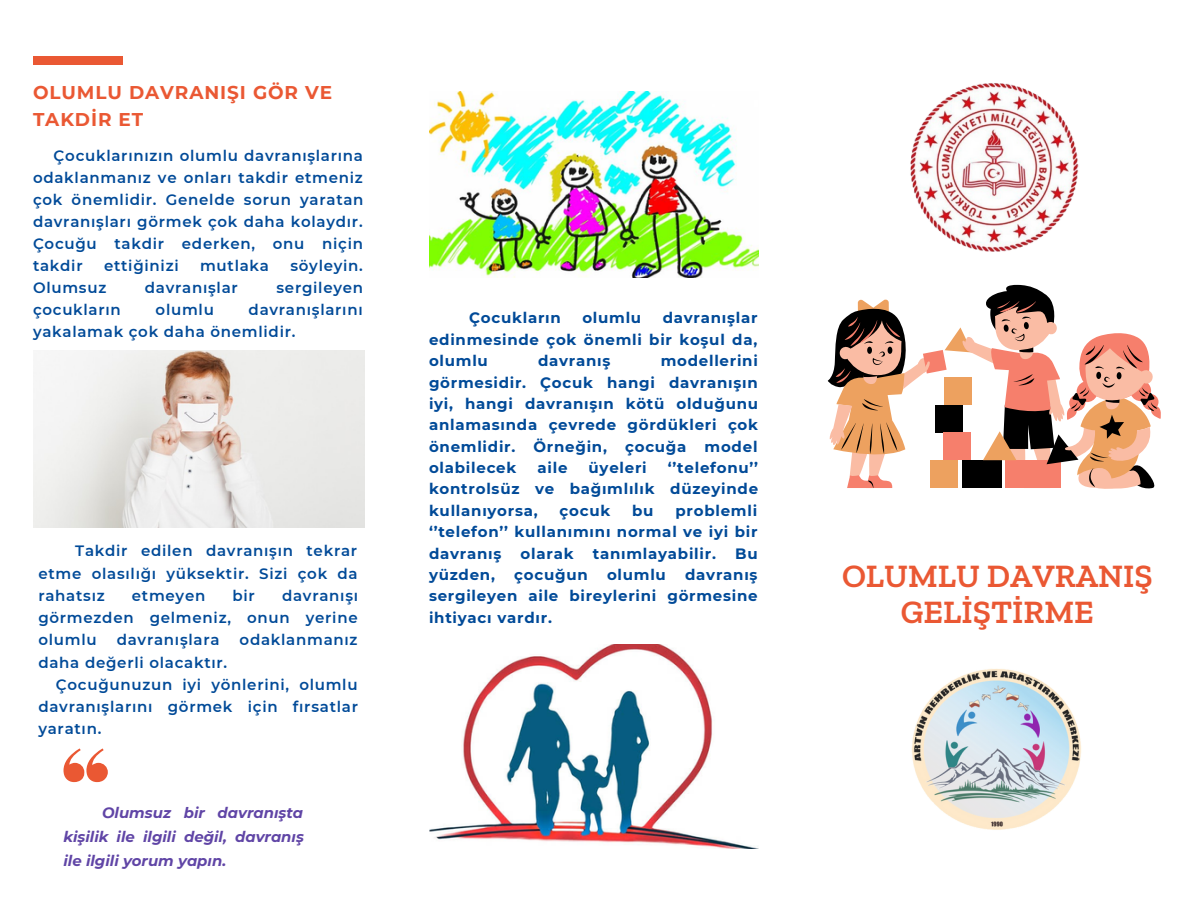
<style>
.page{position:relative;width:1188px;height:918px;background:#fff}
.page>*{position:absolute;margin:0;border:0;box-sizing:border-box;transform-origin:0 0}
.t1{font:600 33.3px/36px "Zilla Slab";color:#ea5833;text-align:center}
.t2{font:700 18.45px/27px "Montserrat";letter-spacing:.05em;color:#ea5833}
.t3{font:600 15px/22px "Montserrat";letter-spacing:.05em;color:#004a98;text-align:justify}
.t4{font:700 15px/21.3px "Montserrat";letter-spacing:.05em;color:#004a98;text-align:justify}
.t5{font:italic 700 14.85px/23.7px "Montserrat";color:#6045a6;text-align:justify}
</style>
<div class="page">
<svg style="left:828px;top:285px;width:333px;height:204px"></svg>
<img style="left:910px;top:83px;width:169px;height:168px">
<img style="left:912px;top:668px;width:169px;height:162px">
<img style="left:429px;top:92px;width:330px;height:185px">
<img style="left:429px;top:645px;width:330px;height:204px">
<img style="left:33px;top:350px;width:332px;height:177px">
<svg style="left:64px;top:748px;width:44px;height:34px"></svg>
<div style="left:33px;top:56px;width:90px;height:9px;background:#ea5833"></div>
<p class="t2" style="left:33px;top:79px;width:301px">OLUMLU DAVRANIŞI GÖR VE<br>TAKDİR ET</p>
<p class="t3" style="left:33px;top:144px;width:332px;text-indent:21px">Çocuklarınızın olumlu davranışlarına odaklanmanız ve onları takdir etmeniz çok önemlidir. Genelde sorun yaratan davranışları görmek çok daha kolaydır.<br>Çocuğu takdir ederken, onu niçin takdir</p>
<p class="t3" style="left:104px;top:254px;width:74px">ettiğinizi</p>
<p class="t3" style="left:200px;top:254px;width:70px">mutlaka</p>
<p class="t3" style="left:290px;top:254px;width:74px">söyleyin.</p>
<p class="t3" style="left:33px;top:276px;width:75px">Olumsuz</p>
<p class="t3" style="left:145px;top:276px;width:94px">davranışlar</p>
<p class="t3" style="left:276px;top:276px;width:88px">sergileyen</p>
<p class="t3" style="left:33px;top:298px;width:89px">çocukların</p>
<p class="t3" style="left:156px;top:298px;width:60px">olumlu</p>
<p class="t3" style="left:33px;top:298px;width:331px;text-indent:216px">davranışlarını yakalamak çok daha önemlidir.</p>
<p class="t3" style="left:38px;top:540px;width:321px;text-indent:37px">Takdir edilen davranışın tekrar etme olasılığı yüksektir. Sizi çok da rahatsız</p>
<p class="t3" style="left:132px;top:584px;width:75px">etmeyen</p>
<p class="t3" style="left:233px;top:584px;width:24px">bir</p>
<p class="t3" style="left:38px;top:584px;width:321px;text-indent:244px">davranışı görmezden gelmeniz, onun yerine olumlu</p>
<p class="t3" style="left:117px;top:629px;width:104px">davranışlara</p>
<p class="t3" style="left:240px;top:629px;width:119px">odaklanmanız</p>
<p class="t3" style="left:38px;top:651px;width:190px">daha değerli olacaktır.</p>
<p class="t3" style="left:56px;top:673px;width:303px">Çocuğunuzun iyi yönlerini, olumlu</p>
<p class="t3" style="left:38px;top:696px;width:321px">davranışlarını görmek için fırsatlar</p>
<p class="t3" style="left:38px;top:718px;width:65px">yaratın.</p>
<p class="t5" style="left:64px;top:801px;width:242px;text-indent:39px">Olumsuz bir davranışta kişilik ile ilgili değil, davranış ile ilgili yorum yapın.</p>
<p class="t4" style="left:429px;top:307px;width:330px;text-indent:234px">davranışlar edinmesinde çok önemli bir koşul da, olumlu</p>
<p class="t4" style="left:469px;top:307px;width:93px">Çocukların</p>
<p class="t4" style="left:582px;top:307px;width:60px">olumlu</p>
<p class="t4" style="left:429px;top:350px;width:331px;text-align:left;text-indent:232px">modellerini görmesidir. Çocuk hangi davranışın iyi, hangi davranışın kötü olduğunu anlamasında çevrede gördükleri çok önemlidir. Örneğin, çocuğa model olabilecek</p>
<p class="t4" style="left:538px;top:350px;width:74px">davranış</p>
<p class="t4" style="left:538px;top:457px;width:31px">aile</p>
<p class="t4" style="left:589px;top:457px;width:58px">üyeleri</p>
<p class="t4" style="left:429px;top:457px;width:331px;text-indent:239px">‘’telefonu’’ kontrolsüz ve bağımlılık düzeyinde kullanıyorsa,</p>
<p class="t4" style="left:429px;top:500px;width:330px;text-align:left;text-indent:246px">problemli ‘’telefon’’ kullanımını normal ve iyi bir davranış</p>
<p class="t4" style="left:560px;top:500px;width:52px">çocuk</p>
<p class="t4" style="left:632px;top:500px;width:23px">bu</p>
<p class="t4" style="left:521px;top:542px;width:54px">olarak</p>
<p class="t4" style="left:593px;top:542px;width:125px">tanımlayabilir.</p>
<p class="t4" style="left:735px;top:542px;width:24px">Bu</p>
<p class="t4" style="left:429px;top:564px;width:68px">yüzden,</p>
<p class="t4" style="left:514px;top:564px;width:75px">çocuğun</p>
<p class="t4" style="left:607px;top:564px;width:60px">olumlu</p>
<p class="t4" style="left:429px;top:564px;width:330px;text-indent:256px">davranış sergileyen aile bireylerini görmesine ihtiyacı vardır.</p>
<h1 class="t1" style="left:842px;top:557px;width:312px">OLUMLU DAVRANIŞ<br>GELİŞTİRME</h1>
</div>
